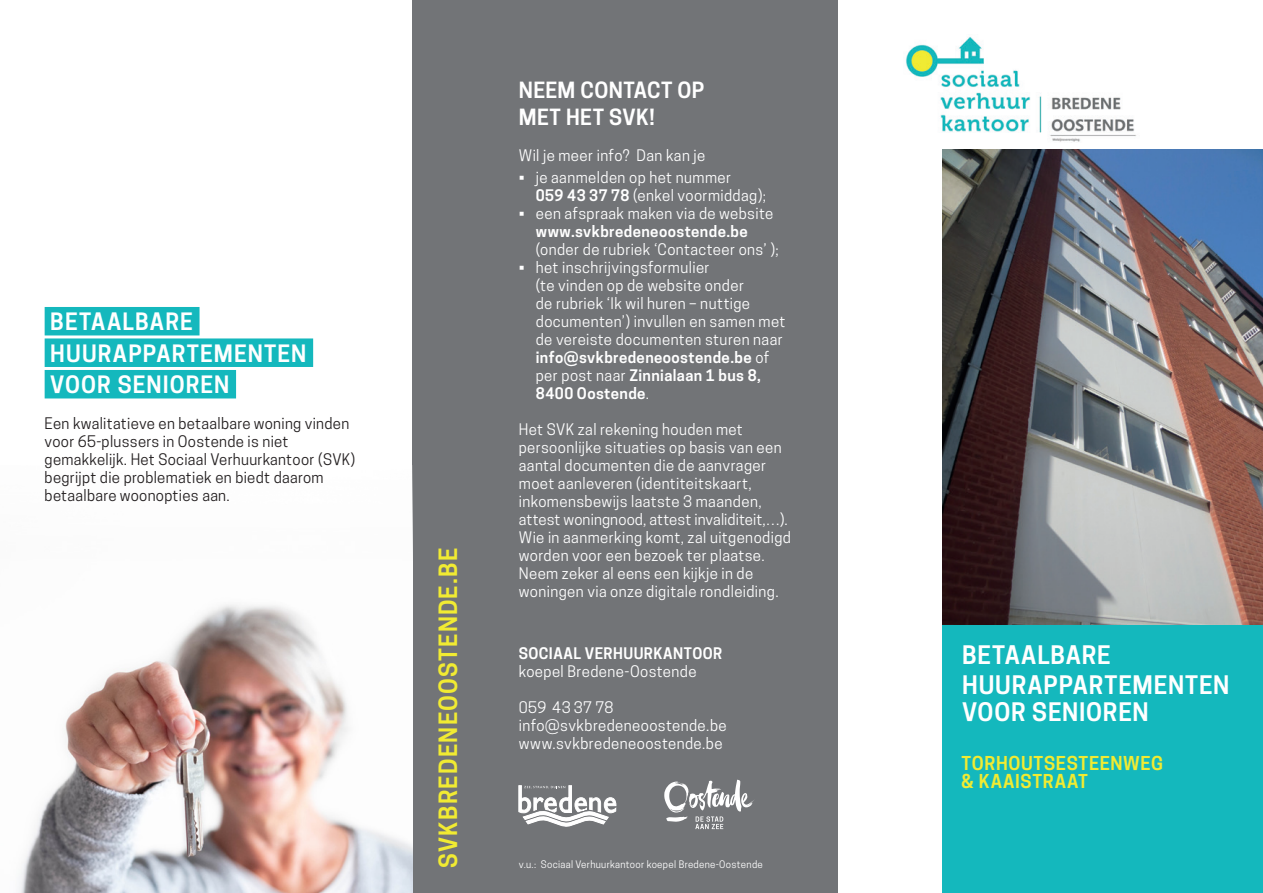
<style>
.page{position:relative;width:1263px;height:893px;background:#fff}
.page>*{position:absolute;margin:0;border:0;box-sizing:border-box;transform-origin:0 0}
.t1{font:600 24px "Cooper Hewitt";letter-spacing:.035em;color:#fff}
.t2{font:600 23.7px "Cooper Hewitt";letter-spacing:.05em;color:#f1eb32}
.Titel_kleurbalken_wi{font:600 22.5px "Cooper Hewitt";letter-spacing:.05em;color:#fff}
.t3{font:600 21px "Cooper Hewitt";letter-spacing:.02em;color:#fff}
.t4{font:600 18px "Cooper Hewitt";letter-spacing:.035em;color:#f1eb32}
.Bodytekst{font:15px/18px "Cooper Hewitt";letter-spacing:.025em;color:#fff}
.Inleiding_blauw{font:15px/18px "Cooper Hewitt";letter-spacing:.02em;color:#231f20}
.t5{font:9.75px "Cooper Hewitt";letter-spacing:.03em;color:#fff}
.s1{font-weight:600}
</style>
<div class="page">
<img style="left:943px;top:150px;width:320px;height:475px">
<img style="left:906px;top:37px;width:230px;height:105px">
<div style="left:943px;top:625px;width:320px;height:268px;background:#14b8bd"></div>
<div style="left:412px;top:0;width:426px;height:893px;background:#727477"></div>
<svg style="left:519px;top:786px;width:97px;height:41px"></svg>
<svg style="left:664px;top:780px;width:90px;height:49px"></svg>
<img style="left:18px;top:604px;width:394px;height:289px">
<div style="left:45px;top:307px;width:155px;height:28px;background:#14b8bd"></div>
<div style="left:45px;top:338px;width:268px;height:29px;background:#14b8bd"></div>
<div style="left:45px;top:370px;width:191px;height:28px;background:#14b8bd"></div>
<p class="Titel_kleurbalken_wi" style="left:50px;top:308px;width:144px">BETAALBARE</p>
<p class="Titel_kleurbalken_wi" style="left:50px;top:340px;width:258px">HUURAPPARTEMENTEN</p>
<p class="Titel_kleurbalken_wi" style="left:50px;top:371px;width:181px">VOOR SENIOREN</p>
<p class="Inleiding_blauw" style="left:45px;top:415px;width:312px">Een kwalitatieve en betaalbare woning vinden voor 65-plussers in Oostende is niet gemakkelijk. Het Sociaal Verhuurkantoor (SVK) begrijpt die problematiek en biedt daarom betaalbare woonopties aan.</p>
<p class="t2" style="left:434px;top:868px;width:321px;rotate:-90deg">SVKBREDENEOOSTENDE.BE</p>
<p class="t3" style="left:519px;top:77px;width:187px">NEEM CONTACT OP</p>
<p class="t3" style="left:519px;top:104px;width:138px">MET HET SVK!</p>
<p class="Bodytekst" style="left:519px;top:146px;width:188px">Wil je meer info? Dan kan je</p>
<p class="Bodytekst" style="left:536px;top:169px;width:232px;text-indent:-17px">• je aanmelden op het nummer<br><span class="s1">059 43 37 78</span> (enkel voormiddag);</p>
<p class="Bodytekst" style="left:536px;top:205px;width:245px;text-indent:-17px">• een afspraak maken via de website <span class="s1">www.svkbredeneoostende.be </span>(onder de rubriek ‘Contacteer ons’ );</p>
<p class="Bodytekst" style="left:536px;top:259px;width:251px;text-indent:-17px">• het inschrijvingsformulier<br>(te vinden op de website onder<br>de rubriek ‘Ik wil huren – nuttige documenten’) invullen en samen met de vereiste documenten sturen naar <span class="s1">info@svkbredeneoostende.be</span> of per post naar <span class="s1">Zinnialaan 1 bus 8,<br>8400 Oostende</span>.</p>
<p class="Bodytekst" style="left:519px;top:421px;width:274px">Het SVK zal rekening houden met persoonlijke situaties op basis van een aantal documenten die de aanvrager moet aanleveren (identiteitskaart, inkomensbewijs laatste 3 maanden, attest woningnood, attest invaliditeit,…).<br>Wie in aanmerking komt, zal uitgenodigd worden voor een bezoek ter plaatse.<br>Neem zeker al eens een kijkje in de woningen via onze digitale rondleiding.</p>
<p class="Bodytekst" style="left:519px;top:644px;width:205px"><span class="s1">SOCIAAL VERHUURKANTOOR </span>koepel Bredene-Oostende</p>
<p class="Bodytekst" style="left:519px;top:698px;width:96px">059 43 37 78</p>
<p class="Bodytekst" style="left:519px;top:716px;width:209px">info@svkbredeneoostende.be</p>
<p class="Bodytekst" style="left:519px;top:734px;width:205px">www.svkbredeneoostende.be</p>
<p class="t5" style="left:519px;top:858px;width:246px">v.u.: Sociaal Verhuurkantoor koepel Bredene-Oostende</p>
<p class="t1" style="left:962px;top:641px;width:150px">BETAALBARE</p>
<p class="t1" style="left:962px;top:671px;width:269px">HUURAPPARTEMENTEN</p>
<p class="t1" style="left:962px;top:698px;width:188px">VOOR SENIOREN</p>
<p class="t4" style="left:962px;top:753px;width:203px">TORHOUTSESTEENWEG</p>
<p class="t4" style="left:962px;top:771px;width:128px">&amp; KAAISTRAAT</p>
</div>
